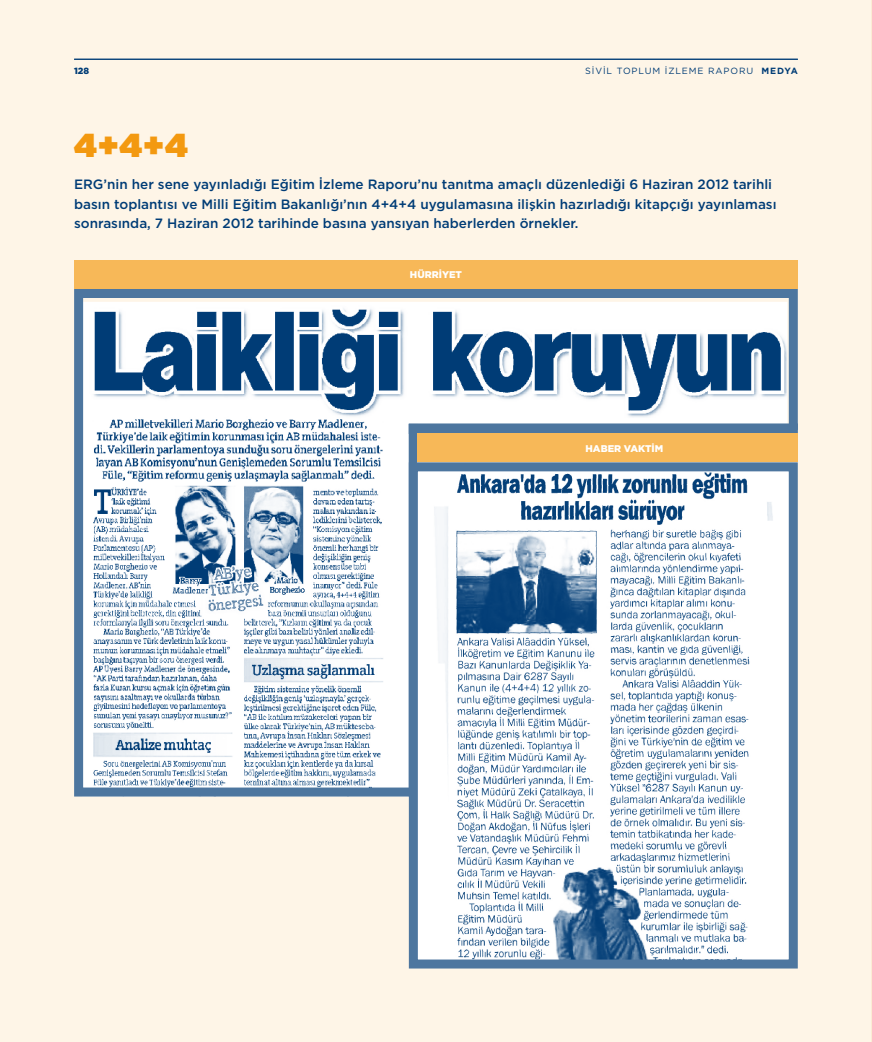
<style>
.page{position:relative;width:872px;height:1042px;background:#fef5e7}
.page>*{position:absolute;margin:0;border:0;box-sizing:border-box;transform-origin:0 0}
.t1{font:900 33px "Gotham";color:#f39910}
.t2{font:500 13.5px/19.5px "Gotham";color:#003c76}
.t3{font:900 9.75px "Gotham";color:#fff}
.t4{font:9px "Gotham";letter-spacing:.1em;color:#003c76}
.t5{font:900 9px "Gotham";color:#003c76}
.s1{font-weight:700}
</style>
<div class="page">
<hr style="left:74px;top:59px;width:724px;height:1px;background:#003c76">
<div style="left:74px;top:260px;width:724px;height:29px;background:#f7b858"></div>
<hr style="left:871px;top:0;width:1px;height:1042px;background:#fce5c3">
<svg style="left:74px;top:289px;width:724px;height:508px;background:#b6c7d7"></svg>
<div style="left:409px;top:423px;width:389px;height:11px;background:#4d769f"></div>
<div style="left:409px;top:424px;width:9px;height:372px;background:#4d769f"></div>
<svg style="left:404px;top:458px;width:394px;height:511px;background:#c7d4e0"></svg>
<div style="left:418px;top:433px;width:380px;height:29px;background:#f7b858"></div>
<p class="t5" style="left:74px;top:65px;width:17px">128</p>
<p class="t4" style="left:585px;top:65px;width:214px">SİVİL TOPLUM İZLEME RAPORU <span class="s1">MEDYA</span></p>
<h1 class="t1" style="left:74px;top:122px;width:115px">4+4+4</h1>
<p class="t2" style="left:74px;top:175px;width:704px">ERG’nin her sene yayınladığı Eğitim İzleme Raporu’nu tanıtma amaçlı düzenlediği 6 Haziran 2012 tarihli basın toplantısı ve Milli Eğitim Bakanlığı’nın 4+4+4 uygulamasına ilişkin hazırladığı kitapçığı yayınlaması sonrasında, 7 Haziran 2012 tarihinde basına yansıyan haberlerden örnekler.</p>
<p class="t3" style="left:410px;top:268px;width:9px">HÜRR</p>
<p class="t3" style="left:439px;top:268px;width:22px">IYET</p>
<p class="t3" style="left:585px;top:441px;width:79px">HABER VAKTIM</p>
</div>
